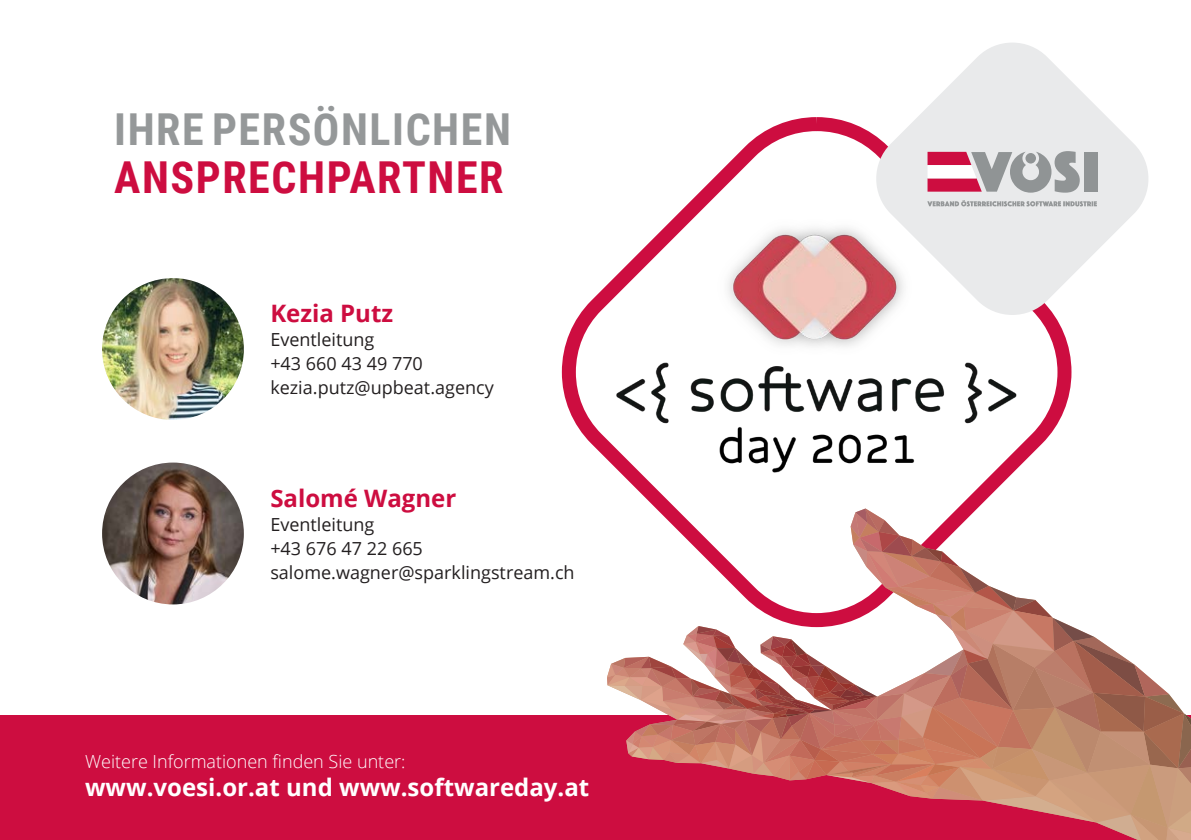
<style>
.page{position:relative;width:1191px;height:840px;background:#fff}
.page>*{position:absolute;margin:0;border:0;box-sizing:border-box;transform-origin:0 0}
.HL2{font:700 44px/48px "Roboto Condensed";letter-spacing:.035em;color:#959899}
.FLIESS{font:700 24px "Open Sans";color:#fff}
.HL3{font:700 24px "Open Sans";color:#cd0d40}
.FLIESS-2{font:18px "Open Sans";color:#231f20}
.FLIESS-3{font:300 18px "Open Sans";color:#fff}
.s1{color:#cd0d40}
</style>
<div class="page">
<div style="left:0;top:714px;width:1191px;height:125px;background:#cd0d40"></div>
<img style="left:102px;top:278px;width:142px;height:142px;border-radius:71px">
<img style="left:102px;top:462px;width:142px;height:142px;border-radius:71px">
<svg style="left:561px;top:117px;width:511px;height:391px"></svg>
<svg style="left:871px;top:43px;width:277px;height:272px;fill:#e9eaeb"></svg>
<svg style="left:927px;top:151px;width:152px;height:41px;background:#bf9ba6"></svg>
<div style="left:1084px;top:152px;width:13px;height:39px;background:#909495"></div>
<div style="left:1025px;top:153px;width:11px;height:10px;background:#909495;border-radius:50%"></div>
<svg style="left:927px;top:200px;width:170px;height:6px"></svg>
<svg style="left:607px;top:508px;width:584px;height:331px"></svg>
<p class="HL2" style="left:114px;top:103px;width:398px">IHRE PERSÖNLICHEN<br><span class="s1">ANSPRECHPARTNER</span></p>
<p class="HL3" style="left:270px;top:296px;width:124px">Kezia Putz</p>
<p class="FLIESS-2" style="left:270px;top:327px;width:106px">Eventleitung</p>
<p class="FLIESS-2" style="left:270px;top:351px;width:154px">+43 660 43 49 770</p>
<p class="FLIESS-2" style="left:270px;top:375px;width:225px">kezia.putz@upbeat.agency</p>
<p class="HL3" style="left:270px;top:480px;width:187px">Salomé Wagner</p>
<p class="FLIESS-2" style="left:270px;top:511px;width:106px">Eventleitung</p>
<p class="FLIESS-2" style="left:270px;top:535px;width:154px">+43 676 47 22 665</p>
<p class="FLIESS-2" style="left:270px;top:559px;width:306px">salome.wagner@sparklingstream.ch</p>
<p class="FLIESS-3" style="left:85px;top:748px;width:322px">Weitere Informationen finden Sie unter:</p>
<p class="FLIESS" style="left:85px;top:770px;width:506px">www.voesi.or.at und www.softwareday.at</p>
</div>
